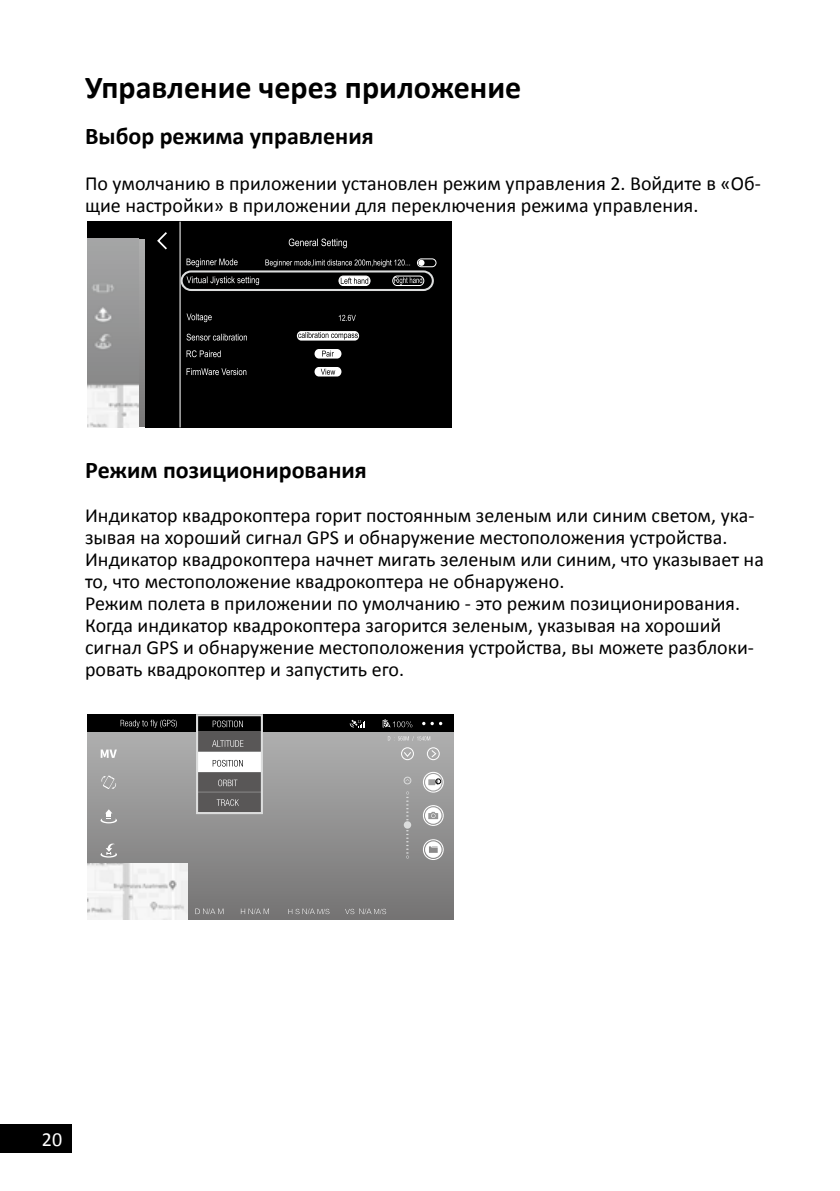
<style>
.page{position:relative;width:840px;height:1191px;background:#fff}
.page>*{position:absolute;margin:0;border:0;box-sizing:border-box;transform-origin:0 0}
.t1{font:700 32px "Calibri";color:#000}
.t2{font:700 24px "Calibri";color:#000}
.t3{font:20px/22px "Calibri";color:#000}
.t4{font:20px "Calibri";color:#fff}
</style>
<div class="page">
<div style="left:0;top:1124px;width:72px;height:28px;background:#000"></div>
<div style="left:87px;top:222px;width:364px;height:17px;background:#000"></div>
<img style="left:88px;top:239px;width:51px;height:188px">
<div style="left:146px;top:222px;width:305px;height:205px;background:#000"></div>
<svg style="left:288px;top:238px;width:58px;height:10px"></svg>
<svg style="left:186px;top:276px;width:73px;height:9px"></svg>
<div style="left:392px;top:276px;width:32px;height:10px;border:1px solid #fff;border-radius:5px"></div>
<div style="left:338px;top:276px;width:32px;height:10px;border:1px solid #fff;border-radius:5px"></div>
<div style="left:417px;top:258px;width:19px;height:9px;border:1px solid #fff;border-radius:4px"></div>
<svg style="left:418px;top:260px;width:6px;height:6px"></svg>
<svg style="left:186px;top:258px;width:51px;height:9px"></svg>
<svg style="left:265px;top:259px;width:145px;height:8px"></svg>
<svg style="left:186px;top:313px;width:26px;height:9px"></svg>
<svg style="left:338px;top:277px;width:84px;height:44px"></svg>
<svg style="left:186px;top:334px;width:61px;height:6px"></svg>
<svg style="left:297px;top:331px;width:62px;height:9px"></svg>
<svg style="left:298px;top:332px;width:59px;height:7px"></svg>
<div style="left:314px;top:349px;width:27px;height:9px;background:#fff;border-radius:5px"></div>
<svg style="left:322px;top:350px;width:11px;height:7px"></svg>
<svg style="left:186px;top:350px;width:34px;height:7px"></svg>
<svg style="left:186px;top:368px;width:60px;height:7px"></svg>
<div style="left:314px;top:367px;width:27px;height:9px;background:#fff;border-radius:5px"></div>
<svg style="left:320px;top:369px;width:15px;height:6px"></svg>
<hr style="left:179px;top:222px;width:1px;height:205px;background:#fff">
<svg style="left:157px;top:232px;width:10px;height:18px"></svg>
<div style="left:180px;top:270px;width:253px;height:21px;border:2px solid #dcdddd;border-radius:9px"></div>
<div style="left:88px;top:714px;width:365px;height:205px;background:linear-gradient(to bottom,#b5b5b5,#757474)"></div>
<div style="left:88px;top:714px;width:365px;height:18px;background:#000"></div>
<svg style="left:195px;top:908px;width:28px;height:6px"></svg>
<svg style="left:241px;top:908px;width:28px;height:6px"></svg>
<svg style="left:345px;top:908px;width:41px;height:6px"></svg>
<svg style="left:288px;top:908px;width:41px;height:6px"></svg>
<svg style="left:422px;top:722px;width:20px;height:3px"></svg>
<svg style="left:382px;top:719px;width:30px;height:8px"></svg>
<svg style="left:349px;top:720px;width:16px;height:7px"></svg>
<img style="left:87px;top:863px;width:100px;height:56px">
<svg style="left:120px;top:719px;width:57px;height:9px"></svg>
<svg style="left:101px;top:749px;width:16px;height:9px"></svg>
<svg style="left:101px;top:775px;width:15px;height:14px"></svg>
<svg style="left:100px;top:809px;width:17px;height:14px"></svg>
<svg style="left:100px;top:843px;width:17px;height:14px"></svg>
<svg style="left:422px;top:805px;width:21px;height:21px"></svg>
<svg style="left:401px;top:747px;width:12px;height:13px"></svg>
<svg style="left:426px;top:747px;width:13px;height:13px"></svg>
<svg style="left:422px;top:839px;width:21px;height:21px"></svg>
<svg style="left:387px;top:736px;width:43px;height:5px"></svg>
<svg style="left:422px;top:772px;width:21px;height:20px"></svg>
<div style="left:403px;top:776px;width:8px;height:8px;border:1px solid #dcdddd;border-radius:50%"></div>
<div style="left:403px;top:821px;width:8px;height:7px;background:#dcdddd;border-radius:50%"></div>
<svg style="left:406px;top:791px;width:3px;height:67px"></svg>
<div style="left:198px;top:731px;width:63px;height:81px;background:#595757"></div>
<hr style="left:198px;top:791px;width:63px;height:1px;background:#898989">
<hr style="left:198px;top:771px;width:63px;height:1px;background:#898989">
<div style="left:198px;top:751px;width:63px;height:20px;background:#fff"></div>
<div style="left:196px;top:714px;width:67px;height:100px;border:2px solid #dcdddd"></div>
<svg style="left:212px;top:740px;width:31px;height:7px"></svg>
<svg style="left:212px;top:760px;width:31px;height:6px"></svg>
<svg style="left:216px;top:799px;width:23px;height:7px"></svg>
<svg style="left:218px;top:779px;width:19px;height:7px"></svg>
<svg style="left:212px;top:720px;width:31px;height:7px"></svg>
<h1 class="t1" style="left:85px;top:64px;width:437px">Управление через приложение</h1>
<p class="t2" style="left:85px;top:119px;width:290px">Выбор режима управления</p>
<p class="t3" style="left:85px;top:172px;width:676px">По умолчанию в приложении установлен режим управления 2. Войдите в «Об&shy;щие настройки» в приложении для переключения режима управления.</p>
<p class="t2" style="left:85px;top:453px;width:283px">Режим позиционирования</p>
<p class="t3" style="left:85px;top:504px;width:680px">Индикатор квадрокоптера горит постоянным зеленым или синим светом, ука&shy;зывая на хороший сигнал GPS и обнаружение местоположения устройства.<br>Индикатор квадрокоптера начнет мигать зеленым или синим, что указывает на то, что местоположение квадрокоптера не обнаружено.<br>Режим полета в приложении по умолчанию - это режим позиционирования.<br>Когда индикатор квадрокоптера загорится зеленым, указывая на хороший сигнал GPS и обнаружение местоположения устройства, вы можете разблоки&shy;ровать квадрокоптер и запустить его.</p>
<p class="t4" style="left:42px;top:1125px;width:22px">20</p>
</div>
